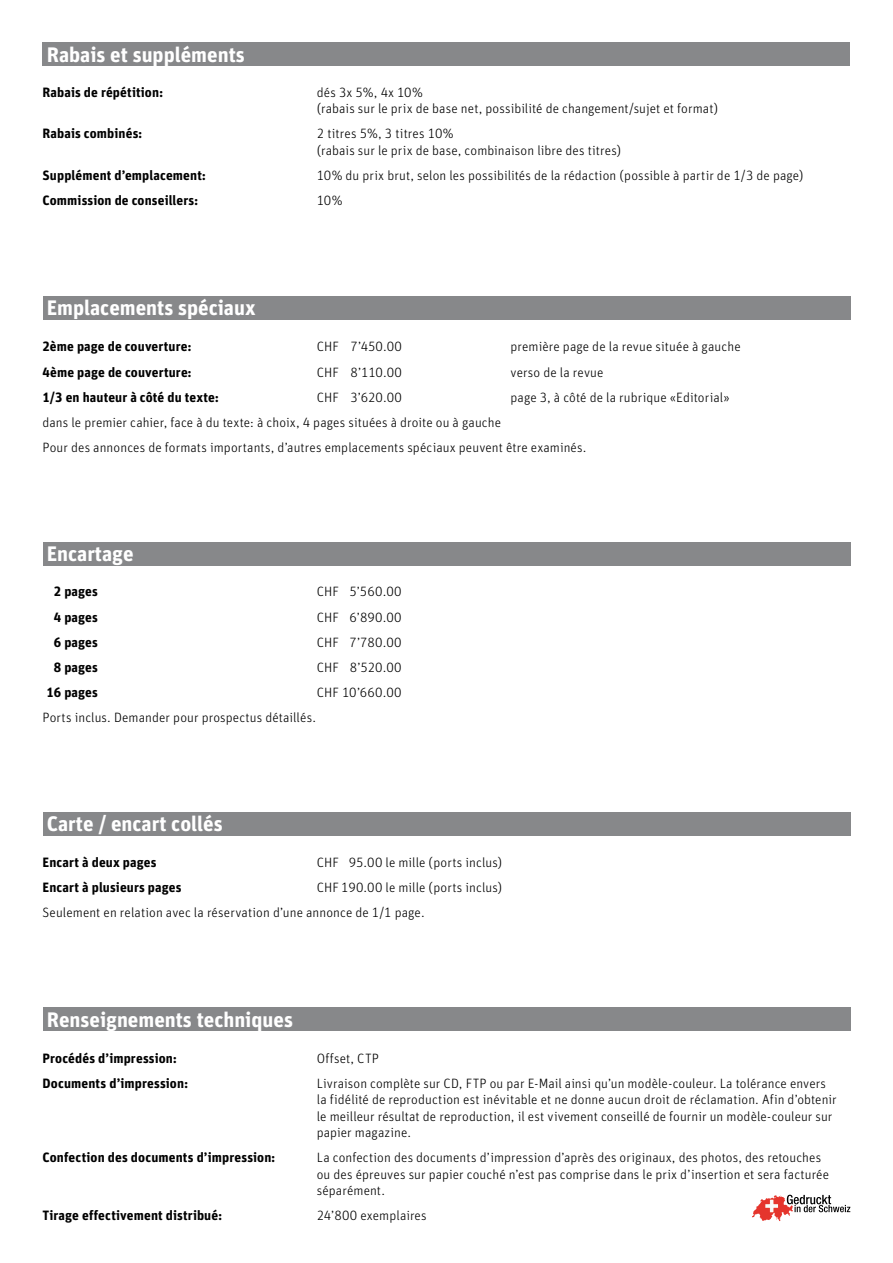
<style>
.page{position:relative;width:893px;height:1263px;background:#fff}
.page>*{position:absolute;margin:0;border:0;box-sizing:border-box;transform-origin:0 0}
.t1{font:21px "Unit Bold LF";color:#fff}
.t2{font:13.5px/16.5px "Unit Light LF";letter-spacing:.01em;color:#000}
.t3{font:13.5px "Unit Bold LF";letter-spacing:.01em;color:#000}
</style>
<div class="page">
<svg style="left:752px;top:1195px;width:98px;height:26px"></svg>
<div style="left:43px;top:43px;width:807px;height:23px;background:#87888a"></div>
<div style="left:43px;top:296px;width:807px;height:24px;background:#87888a"></div>
<div style="left:43px;top:542px;width:807px;height:24px;background:#87888a"></div>
<div style="left:43px;top:812px;width:807px;height:23px;background:#87888a"></div>
<div style="left:43px;top:1008px;width:807px;height:23px;background:#87888a"></div>
<h1 class="t1" style="left:47px;top:41px;width:199px">Rabais et suppléments</h1>
<p class="t3" style="left:43px;top:83px;width:122px">Rabais de répétition:</p>
<p class="t2" style="left:317px;top:83px;width:403px">dés 3x 5%, 4x 10%<br>(rabais sur le prix de base net, possibilité de changement/sujet et format)</p>
<p class="t3" style="left:43px;top:125px;width:101px">Rabais combinés:</p>
<p class="t2" style="left:317px;top:125px;width:306px">2 titres 5%, 3 titres 10%<br>(rabais sur le prix de base, combinaison libre des titres)</p>
<p class="t3" style="left:43px;top:167px;width:165px">Supplément d’emplacement:</p>
<p class="t2" style="left:317px;top:166px;width:488px">10% du prix brut, selon les possibilités de la rédaction (possible à partir de 1/3 de page)</p>
<p class="t3" style="left:43px;top:192px;width:157px">Commission de conseillers:</p>
<p class="t2" style="left:317px;top:191px;width:27px">10%</p>
<h1 class="t1" style="left:47px;top:295px;width:210px">Emplacements spéciaux</h1>
<p class="t3" style="left:43px;top:338px;width:150px">2ème page de couverture:</p>
<p class="t2" style="left:317px;top:338px;width:87px">CHF 7’450.00</p>
<p class="t2" style="left:511px;top:338px;width:232px">première page de la revue située à gauche</p>
<p class="t3" style="left:43px;top:363px;width:151px">4ème page de couverture:</p>
<p class="t2" style="left:317px;top:363px;width:87px">CHF 8’110.00</p>
<p class="t2" style="left:511px;top:363px;width:95px">verso de la revue</p>
<p class="t3" style="left:43px;top:388px;width:178px">1/3 en hauteur à côté du texte:</p>
<p class="t2" style="left:317px;top:388px;width:87px">CHF 3’620.00</p>
<p class="t2" style="left:510px;top:388px;width:221px">page 3, à côté de la rubrique «Editorial»</p>
<p class="t2" style="left:42px;top:409px;width:545px;line-height:25px">dans le premier cahier, face à du texte: à choix, 4 pages situées à droite ou à gauche<br>Pour des annonces de formats importants, d’autres emplacements spéciaux peuvent être examinés.</p>
<h1 class="t1" style="left:47px;top:541px;width:88px">Encartage</h1>
<p class="t3" style="left:54px;top:583px;width:46px">2 pages</p>
<p class="t2" style="left:317px;top:583px;width:86px">CHF 5’560.00</p>
<p class="t3" style="left:54px;top:608px;width:46px">4 pages</p>
<p class="t2" style="left:317px;top:608px;width:86px">CHF 6’890.00</p>
<p class="t3" style="left:54px;top:633px;width:46px">6 pages</p>
<p class="t2" style="left:317px;top:633px;width:86px">CHF 7’780.00</p>
<p class="t3" style="left:54px;top:658px;width:46px">8 pages</p>
<p class="t2" style="left:317px;top:658px;width:86px">CHF 8’520.00</p>
<p class="t3" style="left:47px;top:683px;width:53px">16 pages</p>
<p class="t2" style="left:317px;top:683px;width:86px">CHF 10’660.00</p>
<p class="t2" style="left:43px;top:708px;width:275px">Ports inclus. Demander pour prospectus détaillés.</p>
<h1 class="t1" style="left:47px;top:811px;width:178px">Carte / encart collés</h1>
<p class="t3" style="left:43px;top:854px;width:116px">Encart à deux pages</p>
<p class="t2" style="left:317px;top:854px;width:187px">CHF 95.00 le mille (ports inclus)</p>
<p class="t3" style="left:43px;top:879px;width:141px">Encart à plusieurs pages</p>
<p class="t2" style="left:43px;top:875px;width:461px;line-height:25px;text-indent:274px">CHF 190.00 le mille (ports inclus)<br>Seulement en relation avec la réservation d’une annonce de 1/1 page.</p>
<h1 class="t1" style="left:47px;top:1006px;width:248px">Renseignements techniques</h1>
<p class="t3" style="left:43px;top:1050px;width:136px">Procédés d’impression:</p>
<p class="t2" style="left:317px;top:1049px;width:64px">Offset, CTP</p>
<p class="t3" style="left:43px;top:1075px;width:147px">Documents d’impression:</p>
<p class="t2" style="left:317px;top:1074px;width:521px">Livraison complète sur CD, FTP ou par E-Mail ainsi qu’un modèle-couleur. La tolérance envers la fidélité de reproduction est inévitable et ne donne aucun droit de réclamation. Afin d’obtenir le meilleur résultat de reproduction, il est vivement conseillé de fournir un modèle-couleur sur papier magazine.</p>
<p class="t3" style="left:43px;top:1149px;width:234px">Confection des documents d’impression:</p>
<p class="t2" style="left:317px;top:1149px;width:514px">La confection des documents d’impression d’après des originaux, des photos, des retouches ou des épreuves sur papier couché n’est pas comprise dans le prix d’insertion et sera facturée séparément.</p>
<p class="t3" style="left:43px;top:1207px;width:181px">Tirage effectivement distribué:</p>
<p class="t2" style="left:317px;top:1207px;width:111px">24’800 exemplaires</p>
</div>
